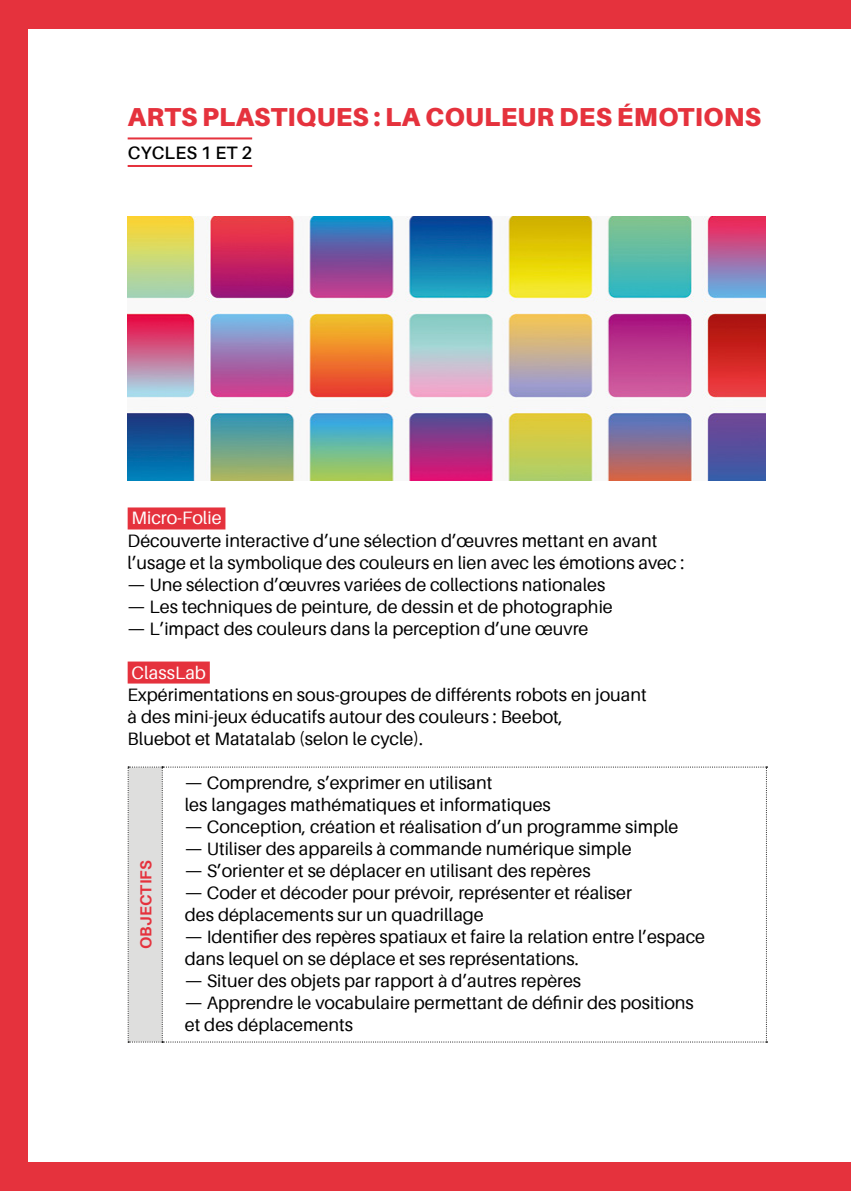
<style>
.page{position:relative;width:851px;height:1191px;background:#fff}
.page>*{position:absolute;margin:0;border:0;box-sizing:border-box;transform-origin:0 0}
.t1{font:900 26px "Aileron";letter-spacing:.01em;color:#e5323d}
.t2{font:18px/22px "Aileron";color:#000}
.t3{font:18px "Aileron";color:#fff}
.t4{font:600 18px "Aileron";letter-spacing:.01em;color:#000}
.t5{font:700 16px "Aileron";letter-spacing:.01em;color:#e5323d}
</style>
<div class="page">
<div style="left:0;top:0;width:28px;height:1191px;background:#e5323d"></div>
<div style="left:0;top:0;width:850px;height:28px;background:#e5323d"></div>
<div style="left:0;top:1162px;width:850px;height:29px;background:#e5323d"></div>
<hr style="left:128px;top:137px;width:124px;height:2px;background:#e5323d">
<hr style="left:128px;top:165px;width:124px;height:2px;background:#e5323d">
<svg style="left:128px;top:766px;width:639px;height:276px"></svg>
<div style="left:128px;top:507px;width:97px;height:22px;background:#e5323d"></div>
<div style="left:128px;top:661px;width:82px;height:22px;background:#e5323d"></div>
<img style="left:128px;top:216px;width:637px;height:264px">
<h1 class="t1" style="left:128px;top:102px;width:634px">ARTS PLASTIQUES : LA COULEUR DES ÉMOTIONS</h1>
<p class="t4" style="left:128px;top:143px;width:126px">CYCLES 1 ET 2</p>
<p class="t3" style="left:131px;top:508px;width:91px">Micro-Folie</p>
<p class="t2" style="left:128px;top:529px;width:558px">Découverte interactive d’une sélection d’œuvres mettant en avant l’usage et la symbolique des couleurs en lien avec les émotions avec :</p>
<p class="t2" style="left:128px;top:573px;width:479px">— Une sélection d’œuvres variées de collections nationales</p>
<p class="t2" style="left:128px;top:595px;width:486px">— Les techniques de peinture, de dessin et de photographie</p>
<p class="t2" style="left:128px;top:617px;width:462px">— L’impact des couleurs dans la perception d’une œuvre</p>
<p class="t3" style="left:131px;top:662px;width:76px">ClassLab</p>
<p class="t2" style="left:128px;top:683px;width:520px">Expérimentations en sous-groupes de différents robots en jouant à des mini-jeux éducatifs autour des couleurs : Beebot,<br>Bluebot et Matatalab (selon le cycle).</p>
<p class="t5" style="left:137px;top:949px;width:90px;rotate:-90deg">OBJECTIFS</p>
<p class="t2" style="left:185px;top:771px;width:367px">— Comprendre, s’exprimer en utilisant<br>les langages mathématiques et informatiques</p>
<p class="t2" style="left:185px;top:815px;width:495px">— Conception, création et réalisation d’un programme simple</p>
<p class="t2" style="left:185px;top:837px;width:448px">— Utiliser des appareils à commande numérique simple</p>
<p class="t2" style="left:185px;top:859px;width:407px">— S’orienter et se déplacer en utilisant des repères</p>
<p class="t2" style="left:185px;top:881px;width:448px">— Coder et décoder pour prévoir, représenter et réaliser des déplacements sur un quadrillage</p>
<p class="t2" style="left:185px;top:925px;width:521px">— Identifier des repères spatiaux et faire la relation entre l’espace dans lequel on se déplace et ses représentations.</p>
<p class="t2" style="left:185px;top:969px;width:398px">— Situer des objets par rapport à d’autres repères</p>
<p class="t2" style="left:185px;top:991px;width:510px">— Apprendre le vocabulaire permettant de définir des positions et des déplacements</p>
</div>
